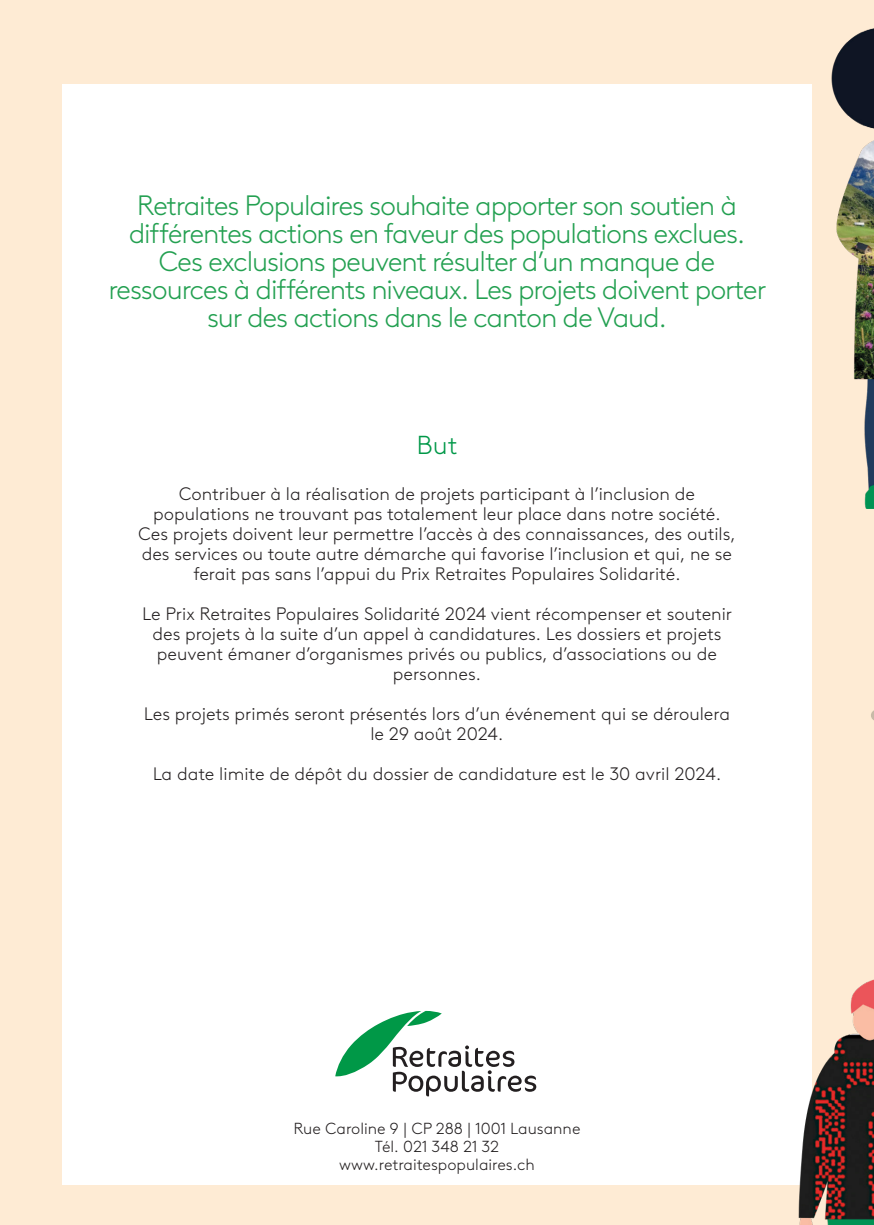
<style>
.page{position:relative;width:874px;height:1225px;background:#fff}
.page>*{position:absolute;margin:0;border:0;box-sizing:border-box;transform-origin:0 0}
.t1{font:300 28px/28px "Brown LL";letter-spacing:-.04em;color:#23a051;text-align:center}
.t2{font:300 26px "Brown LL";color:#009848}
.t3{font:300 18px/20px "Brown LL";color:#231f20;text-align:center}
.t4{font:300 16px/18px "Brown LL";color:#231f20;text-align:center}
</style>
<div class="page">
<div style="left:0;top:0;width:873px;height:1225px;background:#feebd4"></div>
<img style="left:831px;top:28px;width:42px;height:481px">
<div style="left:62px;top:84px;width:749px;height:1100px;background:#fff"></div>
<img style="left:780px;top:965px;width:93px;height:260px">
<svg style="left:871px;top:711px;width:2px;height:9px"></svg>
<svg style="left:335px;top:1011px;width:201px;height:85px"></svg>
<p class="t1" style="left:108px;top:190px;width:659px">Retraites Populaires souhaite apporter son soutien à différentes actions en faveur des populations exclues.<br>Ces exclusions peuvent résulter d’un manque de ressources à différents niveaux. Les projets doivent porter sur des actions dans le canton de Vaud.</p>
<h2 class="t2" style="left:416px;top:426px;width:43px">But</h2>
<p class="t3" style="left:138px;top:483px;width:598px">Contribuer à la réalisation de projets participant à l’inclusion de populations ne trouvant pas totalement leur place dans notre société.<br>Ces projets doivent leur permettre l’accès à des connaissances, des outils, des services ou toute autre démarche qui favorise l’inclusion et qui, ne se ferait pas sans l’appui du Prix Retraites Populaires Solidarité.</p>
<p class="t3" style="left:142px;top:603px;width:591px">Le Prix Retraites Populaires Solidarité 2024 vient récompenser et soutenir des projets à la suite d’un appel à candidatures. Les dossiers et projets peuvent émaner d’organismes privés ou publics, d’associations ou de personnes.</p>
<p class="t3" style="left:144px;top:703px;width:587px">Les projets primés seront présentés lors d’un événement qui se déroulera le 29 août 2024.</p>
<p class="t3" style="left:153px;top:763px;width:569px">La date limite de dépôt du dossier de candidature est le 30 avril 2024.</p>
<p class="t4" style="left:293px;top:1118px;width:288px">Rue Caroline 9 | CP 288 | 1001 Lausanne<br>Tél. 021 348 21 32 www.retraitespopulaires.ch</p>
</div>
